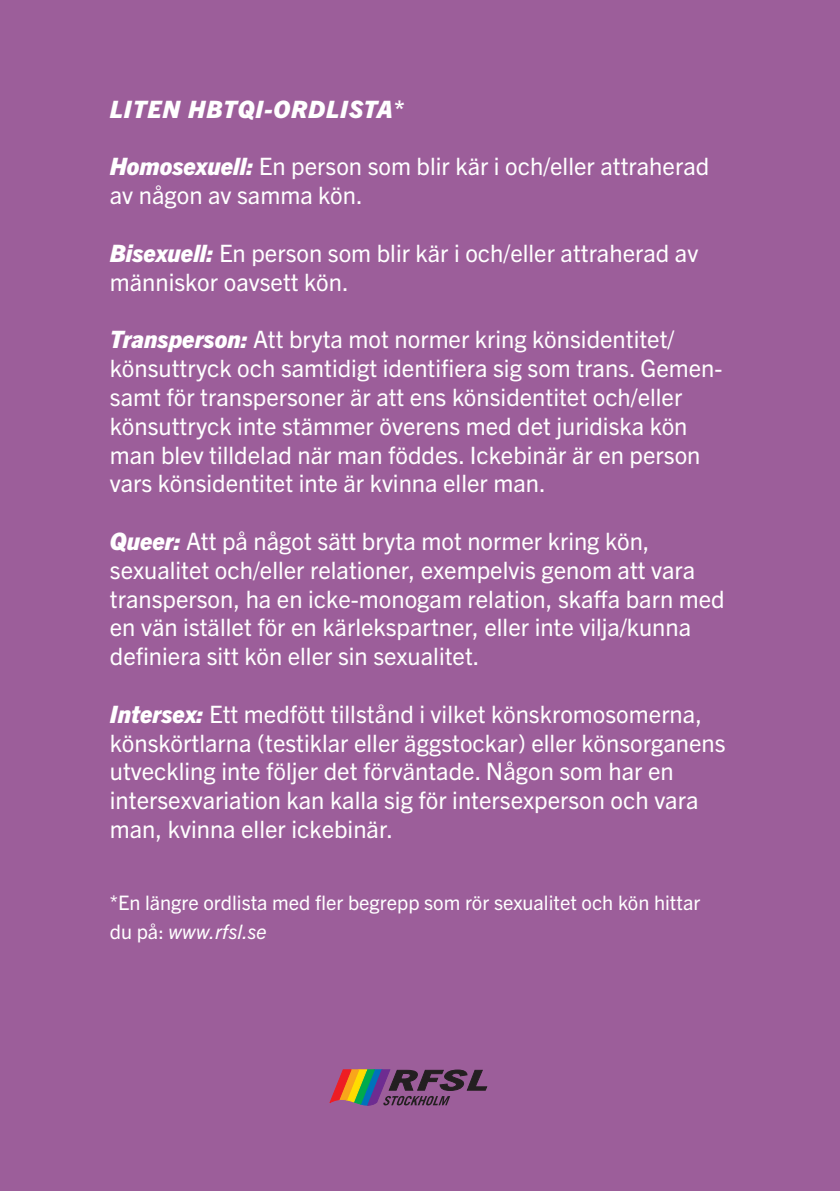
<style>
.page{position:relative;width:840px;height:1191px;background:#fff}
.page>*{position:absolute;margin:0;border:0;box-sizing:border-box;transform-origin:0 0}
.t1{font:24px/28.8px "Trade Gothic Next LT Pro";color:#fff}
.t2{font:italic 800 24px "Trade Gothic Next LT Pro";letter-spacing:.04em;color:#fff}
.t3{font:20px/28.8px "Trade Gothic Next LT Pro";color:#fff}
.s1{font-weight:800;font-style:italic}
.s2{font-style:italic}
</style>
<div class="page">
<div style="left:0;top:0;width:839px;height:1191px;background:#9c5e9a"></div>
<svg style="left:329px;top:1069px;width:157px;height:36px"></svg>
<p class="t2" style="left:110px;top:92px;width:295px">LITEN HBTQI-ORDLISTA*</p>
<p class="t1" style="left:110px;top:151px;width:600px"><span class="s1">Homosexuell:</span> En person som blir kär i och/eller attraherad av någon av samma kön.</p>
<p class="t1" style="left:110px;top:237px;width:589px"><span class="s1">Bisexuell:</span> En person som blir kär i och/eller attraherad av människor oavsett kön.</p>
<p class="t1" style="left:110px;top:323px;width:613px"><span class="s1">Transperson:</span> Att bryta mot normer kring könsidentitet/ könsuttryck och samtidigt identifiera sig som trans. Gemen&shy;samt för transpersoner är att ens könsidentitet och/eller könsuttryck inte stämmer överens med det juridiska kön man blev tilldelad när man föddes. Ickebinär är en person vars könsidentitet inte är kvinna eller man.</p>
<p class="t1" style="left:110px;top:525px;width:616px"><span class="s1">Queer:</span> Att på något sätt bryta mot normer kring kön, sexualitet och/eller relationer, exempelvis genom att vara transperson, ha en icke-monogam relation, skaffa barn med en vän istället för en kärlekspartner, eller inte vilja/kunna definiera sitt kön eller sin sexualitet.</p>
<p class="t1" style="left:110px;top:698px;width:617px"><span class="s1">Intersex:</span> Ett medfött tillstånd i vilket könskromosomerna, könskörtlarna (testiklar eller äggstockar) eller könsorganens utveckling inte följer det förväntade. Någon som har en intersexvariation kan kalla sig för intersexperson och vara man, kvinna eller ickebinär.</p>
<p class="t3" style="left:110px;top:887px;width:591px">*En längre ordlista med fler begrepp som rör sexualitet och kön hittar du på: <span class="s2">www.rfsl.se</span></p>
</div>
